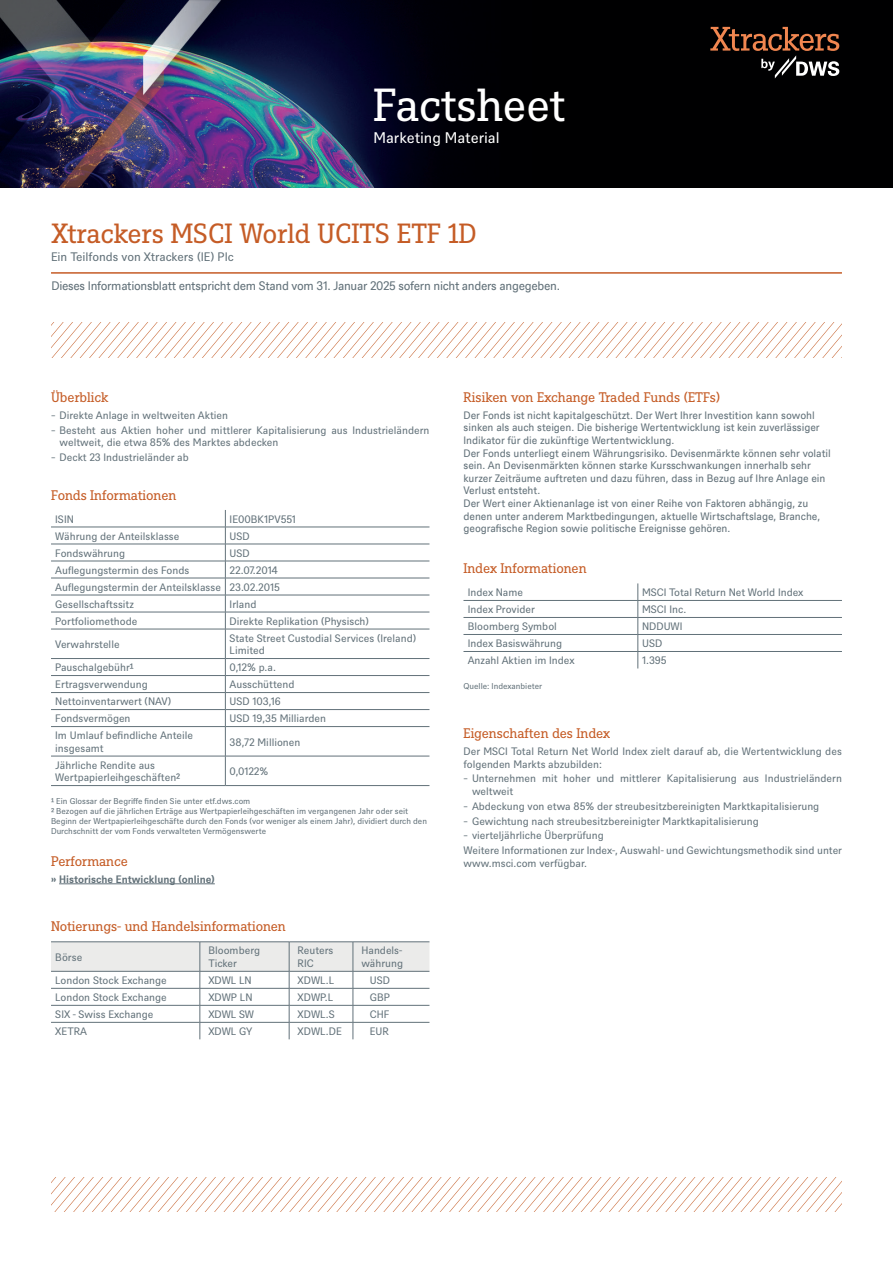
<style>
.page{position:relative;width:893px;height:1263px;background:#fff}
.page>*{position:absolute;margin:0;border:0;box-sizing:border-box;transform-origin:0 0}
.t1{font:45px "DWS Slab";letter-spacing:-.01em;color:#fff}
.t2{font:27px "DWS Slab";color:#c55c26}
.t3{font:15px "DWS Sans";color:#fff}
.t4{font:13.5px "DWS Slab";letter-spacing:-.01em;color:#c55c26}
.t5{font:12px "DWS Sans TT";letter-spacing:-.025em;color:#627179}
.t6{font:12px "DWS Sans";color:#627179}
.t7{font:10.5px/12.6px "DWS Sans";color:#627179}
.t8{font:10.5px/12.6px "DWS Sans TT";letter-spacing:-.005em;color:#627179}
.t9{font:700 10.5px "DWS Sans";color:#627179}
.t10{font:8.25px/9.9px "DWS Sans";color:#627179}
</style>
<div class="page">
<hr style="left:59px;top:883px;width:156px;height:1px;background:#627179">
<hr style="left:51px;top:527px;width:174px;height:1px;background:#627179">
<hr style="left:225px;top:527px;width:204px;height:1px;background:#627179">
<hr style="left:51px;top:544px;width:174px;height:1px;background:#627179">
<hr style="left:225px;top:544px;width:204px;height:1px;background:#627179">
<hr style="left:51px;top:561px;width:174px;height:1px;background:#627179">
<hr style="left:225px;top:561px;width:204px;height:1px;background:#627179">
<hr style="left:51px;top:578px;width:174px;height:1px;background:#627179">
<hr style="left:225px;top:578px;width:204px;height:1px;background:#627179">
<hr style="left:51px;top:595px;width:174px;height:1px;background:#627179">
<hr style="left:225px;top:595px;width:204px;height:1px;background:#627179">
<hr style="left:51px;top:612px;width:174px;height:1px;background:#627179">
<hr style="left:225px;top:612px;width:204px;height:1px;background:#627179">
<hr style="left:51px;top:629px;width:174px;height:1px;background:#627179">
<hr style="left:225px;top:629px;width:204px;height:1px;background:#627179">
<hr style="left:51px;top:658px;width:174px;height:1px;background:#627179">
<hr style="left:225px;top:658px;width:204px;height:1px;background:#627179">
<hr style="left:51px;top:675px;width:174px;height:1px;background:#627179">
<hr style="left:225px;top:675px;width:204px;height:1px;background:#627179">
<hr style="left:51px;top:692px;width:174px;height:1px;background:#627179">
<hr style="left:51px;top:709px;width:174px;height:1px;background:#627179">
<hr style="left:51px;top:726px;width:174px;height:1px;background:#627179">
<hr style="left:51px;top:756px;width:174px;height:1px;background:#627179">
<hr style="left:51px;top:785px;width:174px;height:1px;background:#627179">
<hr style="left:225px;top:785px;width:204px;height:1px;background:#627179">
<hr style="left:225px;top:692px;width:204px;height:1px;background:#627179">
<hr style="left:225px;top:709px;width:204px;height:1px;background:#627179">
<hr style="left:225px;top:726px;width:204px;height:1px;background:#627179">
<hr style="left:225px;top:756px;width:204px;height:1px;background:#627179">
<svg style="left:225px;top:510px;width:1px;height:275px"></svg>
<hr style="left:353px;top:941px;width:76px;height:1px;background:#627179">
<hr style="left:51px;top:941px;width:149px;height:1px;background:#627179">
<hr style="left:200px;top:941px;width:89px;height:1px;background:#627179">
<hr style="left:289px;top:941px;width:64px;height:1px;background:#627179">
<svg style="left:51px;top:942px;width:378px;height:97px"></svg>
<hr style="left:463px;top:600px;width:175px;height:1px;background:#627179">
<hr style="left:638px;top:600px;width:204px;height:1px;background:#627179">
<hr style="left:463px;top:617px;width:175px;height:1px;background:#627179">
<hr style="left:638px;top:617px;width:204px;height:1px;background:#627179">
<hr style="left:463px;top:634px;width:175px;height:1px;background:#627179">
<hr style="left:638px;top:634px;width:204px;height:1px;background:#627179">
<hr style="left:463px;top:651px;width:175px;height:1px;background:#627179">
<hr style="left:638px;top:651px;width:204px;height:1px;background:#627179">
<svg style="left:638px;top:583px;width:1px;height:85px"></svg>
<hr style="left:51px;top:272px;width:791px;height:2px;background:#c55c26">
<svg style="left:52px;top:322px;width:790px;height:35px"></svg>
<img style="left:0;top:0;width:893px;height:188px">
<svg style="left:710px;top:27px;width:129px;height:51px;background:#3a2921"></svg>
<svg style="left:51px;top:1177px;width:791px;height:35px"></svg>
<h1 class="t1" style="left:373px;top:74px;width:193px">Factsheet</h1>
<h3 class="t3" style="left:373px;top:127px;width:128px">Marketing Material</h3>
<h2 class="t2" style="left:51px;top:215px;width:427px">Xtrackers MSCI World UCITS ETF 1D</h2>
<p class="t6" style="left:51px;top:249px;width:184px">Ein Teilfonds von Xtrackers (IE) Plc</p>
<p class="t5" style="left:51px;top:278px;width:510px">Dieses Informationsblatt entspricht dem Stand vom 31. Januar 2025 sofern nicht anders angegeben.</p>
<p class="t4" style="left:51px;top:388px;width:59px">Überblick</p>
<p class="t7" style="left:51px;top:407px;width:380px;line-height:14.7px">̵ Direkte Anlage in weltweiten Aktien<br>̵ Besteht aus Aktien hoher und mittlerer Kapitalisierung aus Industrieländern</p>
<p class="t7" style="left:51px;top:434px;width:229px;line-height:14.7px;text-indent:9px">weltweit, die etwa 85% des Marktes abdecken ̵ Deckt 23 Industrieländer ab</p>
<p class="t4" style="left:51px;top:486px;width:127px">Fonds Informationen</p>
<p class="t7" style="left:55px;top:512px;width:20px">ISIN</p>
<p class="t7" style="left:230px;top:512px;width:68px">IE00BK1PV551</p>
<p class="t7" style="left:55px;top:529px;width:126px">Währung der Anteilsklasse</p>
<p class="t7" style="left:230px;top:529px;width:22px">USD</p>
<p class="t7" style="left:55px;top:546px;width:71px">Fondswährung</p>
<p class="t7" style="left:230px;top:546px;width:22px">USD</p>
<p class="t7" style="left:55px;top:563px;width:136px">Auflegungstermin des Fonds</p>
<p class="t7" style="left:55px;top:561px;width:226px;line-height:17px;text-indent:174px">22.07.2014<br>Auflegungstermin der Anteilsklasse 23.02.2015<br>Gesellschaftssitz</p>
<p class="t7" style="left:230px;top:597px;width:28px">Irland</p>
<p class="t7" style="left:55px;top:614px;width:84px">Portfoliomethode</p>
<p class="t7" style="left:230px;top:614px;width:141px">Direkte Replikation (Physisch)</p>
<p class="t7" style="left:55px;top:637px;width:66px">Verwahrstelle</p>
<p class="t7" style="left:230px;top:631px;width:188px">State Street Custodial Services (Ireland)<br>Limited</p>
<p class="t7" style="left:55px;top:660px;width:80px">Pauschalgebühr¹</p>
<p class="t7" style="left:230px;top:660px;width:48px">0,12% p.a.</p>
<p class="t7" style="left:55px;top:677px;width:94px">Ertragsverwendung</p>
<p class="t7" style="left:230px;top:677px;width:66px">Ausschüttend</p>
<p class="t7" style="left:55px;top:694px;width:117px">Nettoinventarwert (NAV)</p>
<p class="t7" style="left:230px;top:694px;width:53px">USD 103,16</p>
<p class="t7" style="left:55px;top:711px;width:77px">Fondsvermögen</p>
<p class="t7" style="left:230px;top:711px;width:98px">USD 19,35 Milliarden</p>
<p class="t7" style="left:55px;top:728px;width:139px">Im Umlauf befindliche Anteile insgesamt</p>
<p class="t7" style="left:230px;top:735px;width:72px">38,72 Millionen</p>
<p class="t7" style="left:55px;top:758px;width:127px">Jährliche Rendite aus<br>Wertpapierleihgeschäften²</p>
<p class="t7" style="left:230px;top:764px;width:40px">0,0122%</p>
<p class="t10" style="left:51px;top:795px;width:377px">¹ Ein Glossar der Begriffe finden Sie unter etf.dws.com<br>² Bezogen auf die jährlichen Erträge aus Wertpapierleihgeschäften im vergangenen Jahr oder seit Beginn der Wertpapierleihgeschäfte durch den Fonds (vor weniger als einem Jahr), dividiert durch den Durchschnitt der vom Fonds verwalteten Vermögenswerte</p>
<p class="t4" style="left:51px;top:852px;width:78px">Performance</p>
<p class="t9" style="left:51px;top:872px;width:165px">» Historische Entwicklung (online)</p>
<p class="t4" style="left:51px;top:917px;width:236px">Notierungs- und Handelsinformationen</p>
<p class="t7" style="left:55px;top:950px;width:29px">Börse</p>
<p class="t7" style="left:208px;top:944px;width:53px">Bloomberg<br>Ticker</p>
<p class="t7" style="left:298px;top:944px;width:37px">Reuters<br>RIC</p>
<p class="t7" style="left:361px;top:944px;width:43px">Handels&shy;währung</p>
<p class="t7" style="left:55px;top:973px;width:113px">London Stock Exchange</p>
<p class="t7" style="left:208px;top:973px;width:45px">XDWL LN</p>
<p class="t7" style="left:298px;top:973px;width:38px">XDWL.L</p>
<p class="t7" style="left:370px;top:973px;width:22px">USD</p>
<p class="t7" style="left:55px;top:990px;width:113px">London Stock Exchange</p>
<p class="t7" style="left:208px;top:990px;width:46px">XDWP LN</p>
<p class="t7" style="left:298px;top:990px;width:37px">XDWP.L</p>
<p class="t7" style="left:370px;top:990px;width:22px">GBP</p>
<p class="t7" style="left:55px;top:1007px;width:100px">SIX - Swiss Exchange</p>
<p class="t7" style="left:208px;top:1007px;width:47px">XDWL SW</p>
<p class="t7" style="left:298px;top:1007px;width:39px">XDWL.S</p>
<p class="t7" style="left:370px;top:1007px;width:21px">CHF</p>
<p class="t7" style="left:55px;top:1024px;width:33px">XETRA</p>
<p class="t7" style="left:208px;top:1024px;width:45px">XDWL GY</p>
<p class="t7" style="left:298px;top:1024px;width:46px">XDWL.DE</p>
<p class="t7" style="left:370px;top:1024px;width:20px">EUR</p>
<p class="t4" style="left:463px;top:388px;width:258px">Risiken von Exchange Traded Funds (ETFs)</p>
<p class="t8" style="left:463px;top:408px;width:369px">Der Fonds ist nicht kapitalgeschützt. Der Wert Ihrer Investition kann sowohl sinken als auch steigen. Die bisherige Wertentwicklung ist kein zuverlässiger Indikator für die zukünftige Wertentwicklung.<br>Der Fonds unterliegt einem Währungsrisiko. Devisenmärkte können sehr volatil sein. An Devisenmärkten können starke Kursschwankungen innerhalb sehr kurzer Zeiträume auftreten und dazu führen, dass in Bezug auf Ihre Anlage ein Verlust entsteht.<br>Der Wert einer Aktienanlage ist von einer Reihe von Faktoren abhängig, zu denen unter anderem Marktbedingungen, aktuelle Wirtschaftslage, Branche, geografische Region sowie politische Ereignisse gehören.</p>
<p class="t4" style="left:463px;top:559px;width:125px">Index Informationen</p>
<p class="t7" style="left:468px;top:585px;width:57px">Index Name</p>
<p class="t7" style="left:642px;top:585px;width:163px">MSCI Total Return Net World Index</p>
<p class="t7" style="left:468px;top:602px;width:69px">Index Provider</p>
<p class="t7" style="left:642px;top:602px;width:46px">MSCI Inc.</p>
<p class="t7" style="left:468px;top:619px;width:91px">Bloomberg Symbol</p>
<p class="t7" style="left:642px;top:619px;width:42px">NDDUWI</p>
<p class="t7" style="left:468px;top:636px;width:96px">Index Basiswährung</p>
<p class="t7" style="left:642px;top:636px;width:22px">USD</p>
<p class="t7" style="left:468px;top:653px;width:108px">Anzahl Aktien im Index</p>
<p class="t7" style="left:642px;top:653px;width:26px">1.395</p>
<p class="t10" style="left:463px;top:681px;width:80px">Quelle: Indexanbieter</p>
<p class="t4" style="left:463px;top:724px;width:148px">Eigenschaften des Index</p>
<p class="t7" style="left:463px;top:744px;width:380px">Der MSCI Total Return Net World Index zielt darauf ab, die Wertentwicklung des folgenden Markts abzubilden:</p>
<p class="t7" style="left:472px;top:772px;width:371px;text-indent:-9px">̵ Unternehmen mit hoher und mittlerer Kapitalisierung aus Industrieländern weltweit</p>
<p class="t7" style="left:463px;top:798px;width:380px;line-height:14.7px">̵ Abdeckung von etwa 85% der streubesitzbereinigten Marktkapitalisierung<br>̵ Gewichtung nach streubesitzbereinigter Marktkapitalisierung<br>̵ vierteljährliche Überprüfung<br>Weitere Informationen zur Index-, Auswahl- und Gewichtungsmethodik sind unter</p>
<p class="t7" style="left:463px;top:856px;width:125px">www.msci.com verfügbar.</p>
</div>
